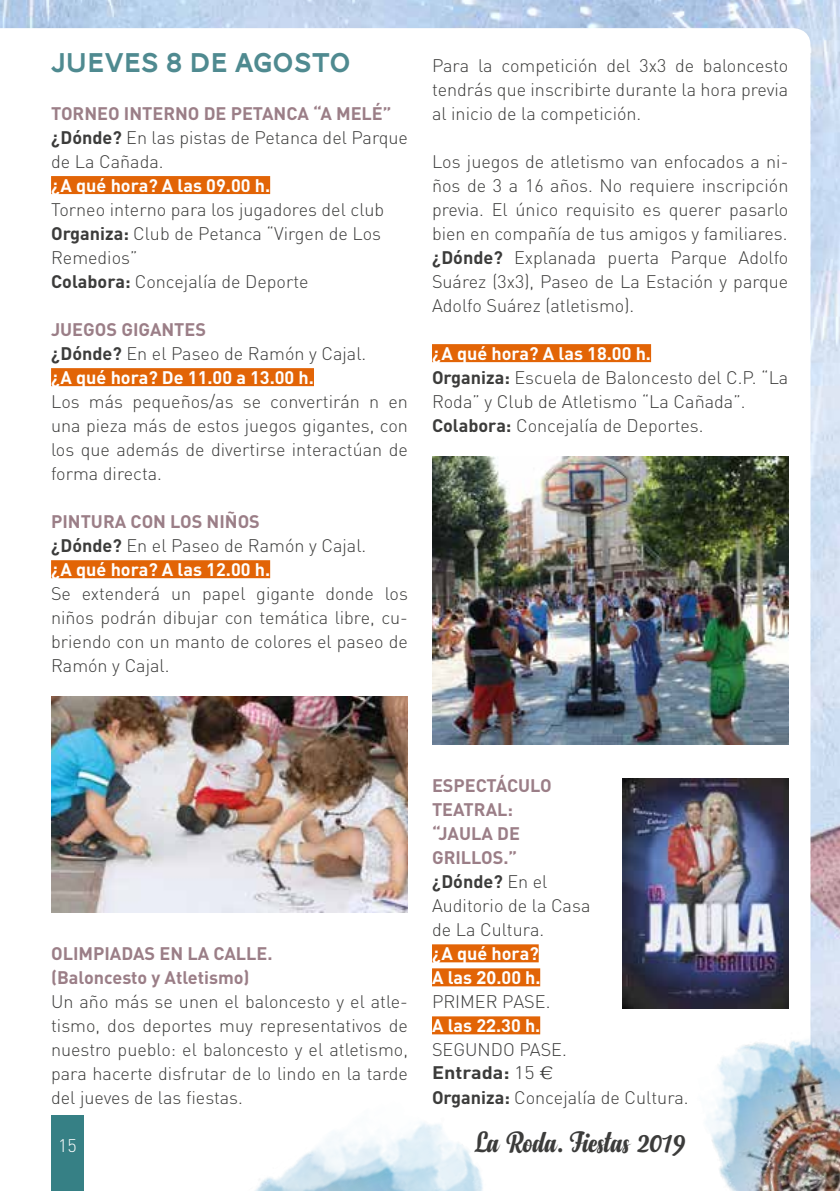
<style>
.page{position:relative;width:840px;height:1191px;background:#fff}
.page>*{position:absolute;margin:0;border:0;box-sizing:border-box;transform-origin:0 0}
.t1{font:30px "Anydore";color:#3c3c3b}
.t2{font:28px "AW Conqueror Carved One";color:#4f8a90}
.t3{font:300 18px/24px "DIN";color:#3c3c3b;text-align:justify}
.t4{font:700 18px/24px "DIN";color:#fff}
.t5{font:700 18px/24px "DIN";color:#9b7e87}
.t6{font:300 18px/25.6px "DIN";color:#3c3c3b;scale:1.1 1}
.t7{font:300 18px "DIN";color:#fff}
.s1{font-weight:700;color:#9b7e87}
.s2{font-weight:700}
.s3{color:#9b7e87}
.s4{color:#3c3c3b}
.s5{font-weight:300;color:#3c3c3b}
.s6{font-weight:700;color:#fff}
.s7{font-family:"Arial"}
.s8{font-family:"Helvetica"}
</style>
<div class="page">
<img style="left:0;top:0;width:839px;height:1035px">
<img style="left:255px;top:1123px;width:228px;height:68px">
<img style="left:673px;top:994px;width:166px;height:197px">
<div style="left:51px;top:1115px;width:33px;height:76px;background:#368085"></div>
<div style="left:51px;top:176px;width:219px;height:18px;background:#e26406"></div>
<div style="left:51px;top:368px;width:263px;height:18px;background:#e26406"></div>
<div style="left:51px;top:560px;width:219px;height:18px;background:#e26406"></div>
<img style="left:51px;top:696px;width:357px;height:216px">
<div style="left:432px;top:344px;width:218px;height:18px;background:#e26406"></div>
<div style="left:432px;top:944px;width:106px;height:18px;background:#e26406"></div>
<div style="left:432px;top:968px;width:108px;height:18px;background:#e26406"></div>
<div style="left:432px;top:1016px;width:108px;height:18px;background:#e26406"></div>
<img style="left:432px;top:456px;width:356px;height:288px">
<img style="left:622px;top:778px;width:166px;height:230px">
<h2 class="t2" style="left:51px;top:50px;width:301px">JUEVES 8 DE AGOSTO</h2>
<p class="t3" style="left:51px;top:101px;width:358px;text-align:left"><span class="s1">TORNEO INTERNO DE PETANCA “A MELÉ” </span><span class="s2">¿Dónde?</span> En las pistas de Petanca del Parque de La Cañada.</p>
<p class="t4" style="left:51px;top:173px;width:220px">¿A qué hora? A las 09.00 h.</p>
<p class="t3" style="left:51px;top:197px;width:334px;text-align:left">Torneo interno para los jugadores del club<br><span class="s2">Organiza:</span> Club de Petanca “Virgen de Los<br>Remedios”<br><span class="s2">Colabora:</span> Concejalía de Deporte</p>
<p class="t4" style="left:51px;top:317px;width:316px"><span class="s3">JUEGOS GIGANTES<br></span><span class="s4">¿Dónde?</span> <span class="s5">En el Paseo de Ramón y Cajal. </span>¿A qué hora? De 11.00 a 13.00 h.</p>
<p class="t3" style="left:51px;top:389px;width:358px">Los más pequeños/as se convertirán n en una pieza más de estos juegos gigantes, con los que además de divertirse interactúan de forma directa.</p>
<p class="t3" style="left:51px;top:509px;width:316px;text-align:left"><span class="s1">PINTURA CON LOS NIÑOS<br></span><span class="s2">¿Dónde?</span> En el Paseo de Ramón y Cajal. <span class="s6">¿A qué hora? A las 12.00 h.</span></p>
<p class="t3" style="left:51px;top:581px;width:358px">Se extenderá un papel gigante donde los niños podrán dibujar con temática libre, cu&shy;briendo con un manto de colores el paseo de Ramón y Cajal.</p>
<p class="t3" style="left:432px;top:53px;width:358px">Para la competición del 3x3 de baloncesto tendrás que inscribirte durante la hora previa al inicio de la competición.</p>
<p class="t3" style="left:432px;top:149px;width:358px">Los juegos de atletismo van enfocados a ni&shy;ños de 3 a 16 años. No requiere inscripción previa. El único requisito es querer pasarlo bien en compañía de tus amigos y familiares. <span class="s2">¿Dónde?</span> Explanada puerta Parque Adolfo Suárez (3x3), Paseo de La Estación y parque Adolfo Suárez (atletismo).</p>
<p class="t3" style="left:432px;top:341px;width:358px;text-align:left"><span class="s6">¿A qué hora? A las 18.00 h.<br></span><span class="s2">Organiza:</span> Escuela de Baloncesto del C.P. “La Roda” y Club de Atletismo “La Cañada”.<br><span class="s2">Colabora:</span> Concejalía de Deportes.</p>
<p class="t5" style="left:51px;top:941px;width:223px">OLIMPIADAS EN LA CALLE. (Baloncesto y Atletismo)</p>
<p class="t3" style="left:51px;top:989px;width:358px">Un año más se unen el baloncesto y el atle&shy;tismo, dos deportes muy representativos de nuestro pueblo: el baloncesto y el atletismo, para hacerte disfrutar de lo lindo en la tarde del jueves de las fiestas.</p>
<p class="t5" style="left:432px;top:773px;width:160px">ESPECTÁCULO<br>TEATRAL:<br>“JAULA DE<br>GRILLOS.” <span class="s4">¿Dónde?</span> <span class="s5">En el<br>Auditorio de la Casa de La Cultura.</span></p>
<p class="t4" style="left:432px;top:940px;width:136px">¿A qué hora?<br>A las <span class="s7">20</span>.00 h.<br><span class="s5">PRIMER PASE.<br></span>A las 2<span class="s7">2</span>.30 h.<br><span class="s5">SEGUNDO PASE.</span></p>
<p class="t6" style="left:432px;top:1059px;width:235px"><span class="s2">Entrada:</span> 15 <span class="s8">€<br></span><span class="s2">Organiza:</span> Concejalía de Cultura.</p>
<p class="t7" style="left:58px;top:1134px;width:20px">15</p>
<h1 class="t1" style="left:475px;top:1124px;width:212px">La Roda. Fiestas 2019</h1>
</div>
